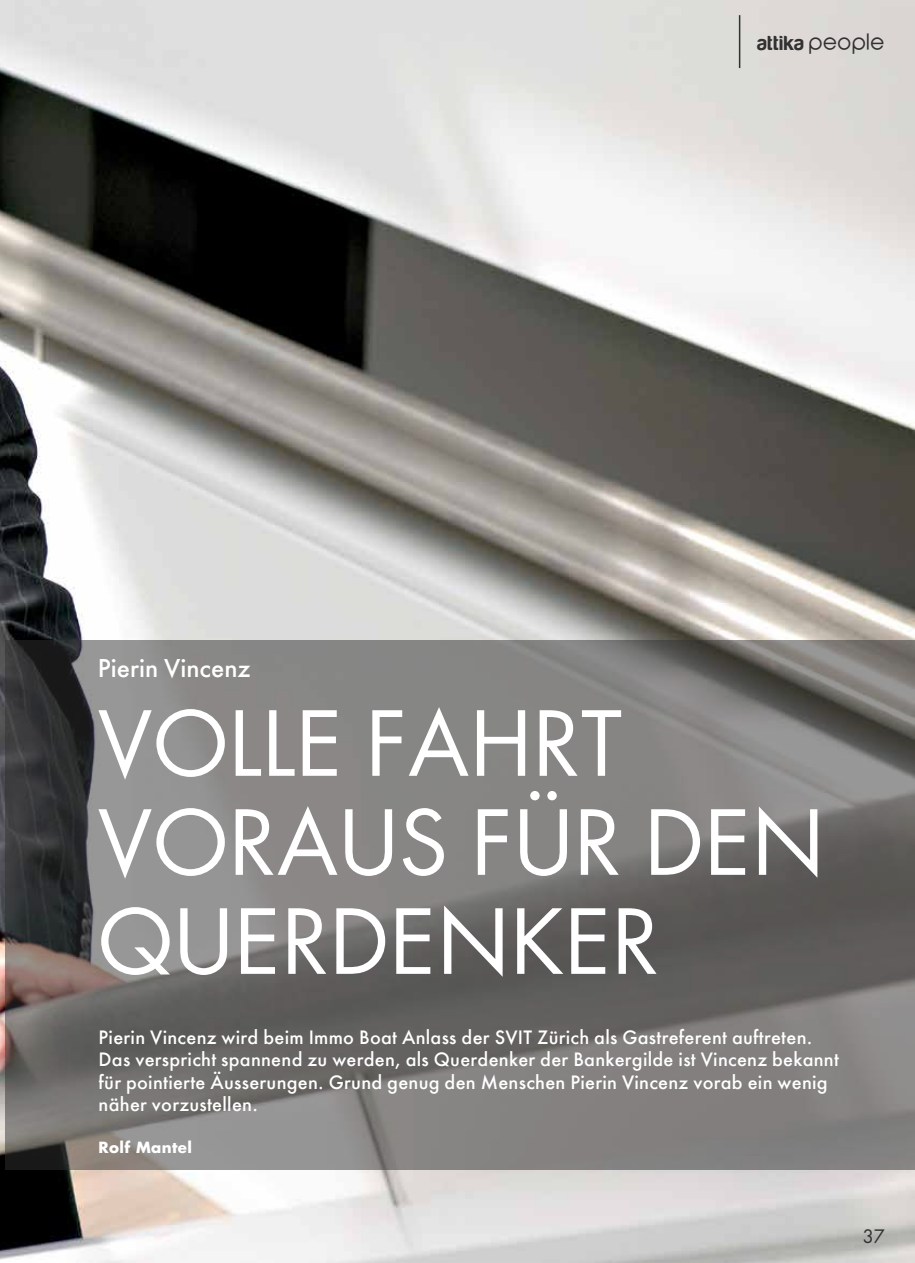
<style>
.page{position:relative;width:915px;height:1263px;background:#fff}
.page>*{position:absolute;margin:0;border:0;box-sizing:border-box;transform-origin:0 0}
.t1{font:87px/99px "Futura";letter-spacing:.01em;color:#fff}
.t2{font:500 24px "Futura";color:#fff}
.t3{font:21px "Harabara";letter-spacing:.035em;color:#313131}
.t4{font:500 18px/22.5px "Futura";letter-spacing:.015em;color:#fff}
.t5{font:18px "Futura";color:#313131}
.t6{font:700 15px "Futura";letter-spacing:.025em;color:#fff}
.s1{font-family:"Abeatby Kai"}
</style>
<div class="page">
<img style="left:0;top:0;width:914px;height:1263px">
<svg style="left:5px;top:640px;width:909px;height:529px;background:#777574"></svg>
<hr style="left:738px;top:15px;width:2px;height:53px;background:#313131">
<p class="t3" style="left:757px;top:32px;width:129px">attika <span class="s1">people</span></p>
<h2 class="t2" style="left:98px;top:651px;width:154px">Pierin Vincenz</h2>
<h1 class="t1" style="left:98px;top:695px;width:727px">VOLLE FAHRT<br>VORAUS FÜR DEN<br>QUERDENKER</h1>
<p class="t4" style="left:99px;top:1025px;width:741px">Pierin Vincenz wird beim Immo Boat Anlass der SVIT Zürich als Gastreferent auftreten.<br>Das verspricht spannend zu werden, als Querdenker der Bankergilde ist Vincenz bekannt für pointierte Äusserungen. Grund genug den Menschen Pierin Vincenz vorab ein wenig näher vorzustellen.</p>
<p class="t6" style="left:99px;top:1137px;width:95px">Rolf Mantel</p>
<p class="t5" style="left:862px;top:1224px;width:24px">37</p>
</div>
